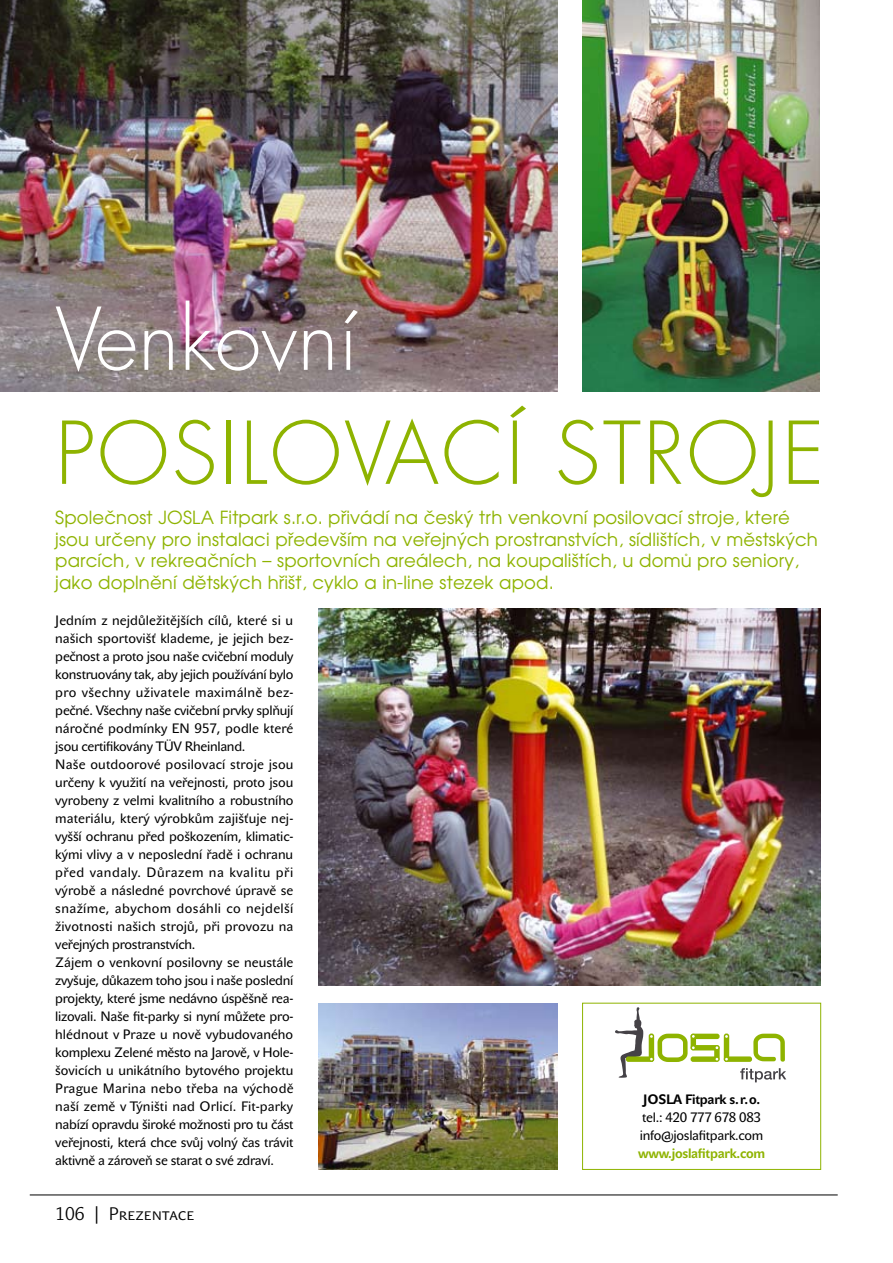
<style>
.page{position:relative;width:893px;height:1263px;background:#fff}
.page>*{position:absolute;margin:0;border:0;box-sizing:border-box;transform-origin:0 0}
.t1{font:300 84px "Futura CE";letter-spacing:.03em;color:#8eb300}
.t2{font:300 84px "Futura CE";color:#fff}
.t3{font:18px/21.6px "Avalon";letter-spacing:.01em;color:#8eb300}
.t4{font:18px "John Sans Lite SCOT";color:#000}
.t5{font:13.5px/18px "John Sans Text OT";letter-spacing:-.005em;color:#000}
.t6{font:700 13.5px "John Sans Text OT";letter-spacing:-.02em;color:#8eb300}
.t7{font:700 13.5px "John Sans Text OT";letter-spacing:-.02em;color:#000}
</style>
<div class="page">
<img style="left:0;top:0;width:557px;height:391px">
<hr style="left:30px;top:1194px;width:808px;height:1px;background:#000">
<img style="left:583px;top:0;width:236px;height:391px">
<svg style="left:615px;top:1007px;width:28px;height:71px"></svg>
<div style="left:691px;top:1034px;width:5px;height:16px;background:#8eb300;border-radius:2px"></div>
<div style="left:714px;top:1045px;width:6px;height:16px;background:#8eb300;border-radius:2px"></div>
<svg style="left:740px;top:1068px;width:46px;height:14px"></svg>
<svg style="left:753px;top:1034px;width:32px;height:28px"></svg>
<div style="left:691px;top:1056px;width:28px;height:6px;background:#8eb300;border-radius:2px"></div>
<div style="left:691px;top:1034px;width:29px;height:5px;background:#8eb300;border-radius:2px"></div>
<div style="left:691px;top:1045px;width:29px;height:5px;background:#8eb300;border-radius:2px"></div>
<svg style="left:649px;top:1033px;width:5px;height:29px"></svg>
<div style="left:626px;top:1056px;width:28px;height:6px;background:#8eb300;border-radius:2px"></div>
<svg style="left:650px;top:1034px;width:45px;height:28px"></svg>
<div style="left:724px;top:1033px;width:5px;height:29px;background:#8eb300;border-radius:2px"></div>
<div style="left:724px;top:1056px;width:28px;height:6px;background:#8eb300;border-radius:2px"></div>
<img style="left:319px;top:609px;width:502px;height:376px">
<img style="left:319px;top:1003px;width:238px;height:166px">
<div style="left:582px;top:1003px;width:239px;height:167px;border:1px solid #8eb300"></div>
<h1 class="t2" style="left:55px;top:292px;width:304px">Venkovní</h1>
<h1 class="t1" style="left:55px;top:406px;width:771px">POSILOVACÍ STROJE</h1>
<p class="t3" style="left:55px;top:506px;width:764px">Společnost JOSLA Fitpark s.r.o. přivádí na český trh venkovní posilovací stroje, které jsou určeny pro instalaci především na veřejných prostranstvích, sídlištích, v městských parcích, v rekreačních – sportovních areálech, na koupalištích, u domů pro seniory, jako doplnění dětských hřišť, cyklo a in-line stezek apod.</p>
<p class="t5" style="left:55px;top:611px;width:240px">Jedním z nejdůležitějších cílů, které si u našich sportovišť klademe, je jejich bez&shy;pečnost a proto jsou naše cvičební moduly konstruovány tak, aby jejich používání bylo pro všechny uživatele maximálně bez&shy;pečné. Všechny naše cvičební prvky splňují náročné podmínky EN 957, podle které jsou certifikovány TÜV Rheinland.<br>Naše outdoorové posilovací stroje jsou určeny k využití na veřejnosti, proto jsou vyrobeny z velmi kvalitního a robustního materiálu, který výrobkům zajišťuje nej&shy;vyšší ochranu před poškozením, klimatic&shy;kými vlivy a v neposlední řadě i ochranu před vandaly. Důrazem na kvalitu při výrobě a následné povrchové úpravě se snažíme, abychom dosáhli co nejdelší životnosti našich strojů, při provozu na veřejných prostranstvích.<br>Zájem o venkovní posilovny se neustále zvyšuje, důkazem toho jsou i naše poslední projekty, které jsme nedávno úspěšně rea&shy;lizovali. Naše fit-parky si nyní můžete pro&shy;hlédnout v Praze u nově vybudovaného komplexu Zelené město na Jarově, v Hole&shy;šovicích u unikátního bytového projektu Prague Marina nebo třeba na východě naší země v Týništi nad Orlicí. Fit-parky nabízí opravdu široké možnosti pro tu část veřejnosti, která chce svůj volný čas trávit aktivně a zároveň se starat o své zdraví.</p>
<h2 class="t4" style="left:55px;top:1204px;width:141px">106 | Prezentace</h2>
<p class="t7" style="left:643px;top:1091px;width:119px">JOSLA Fitpark s.r.o.</p>
<p class="t5" style="left:640px;top:1108px;width:125px">tel.: 420 777 678 083 info@joslafitpark.com</p>
<p class="t6" style="left:638px;top:1145px;width:128px">www.joslafitpark.com</p>
</div>
